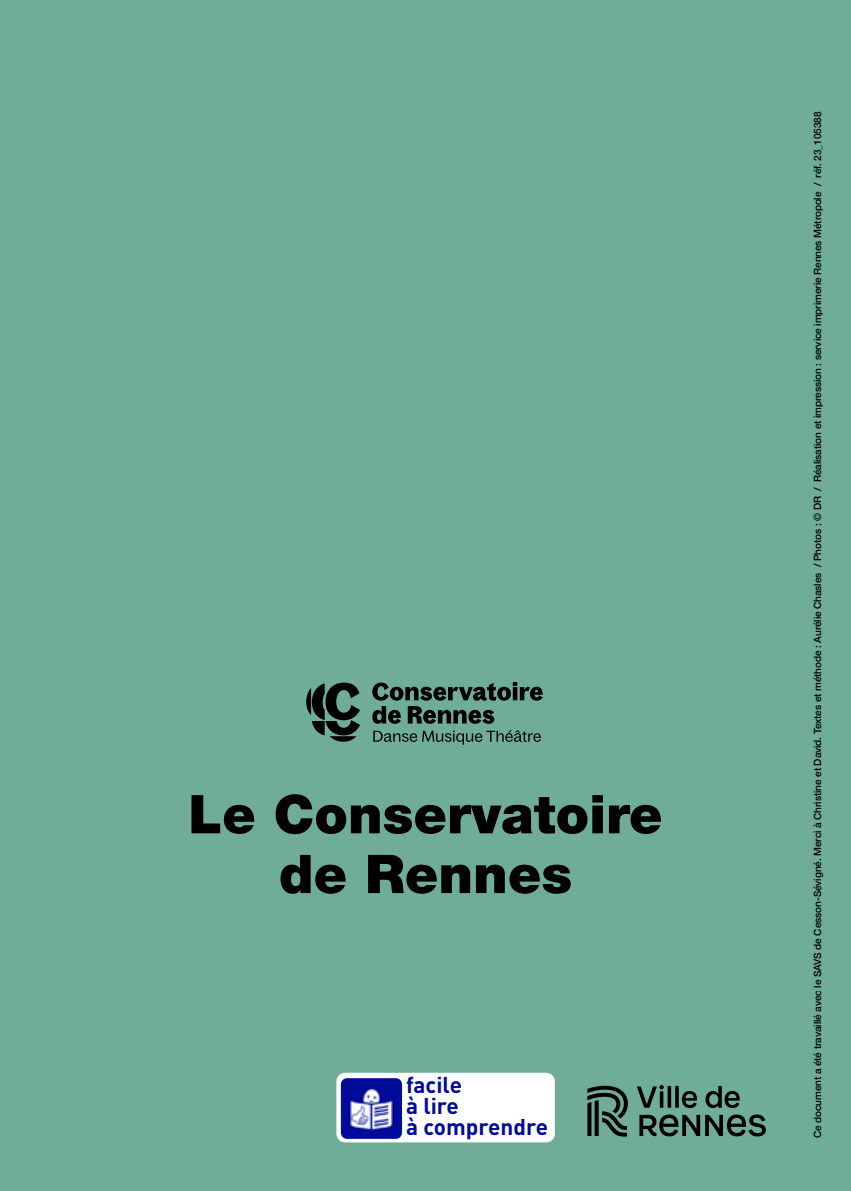
<style>
.page{position:relative;width:851px;height:1191px;background:#fff}
.page>*{position:absolute;margin:0;border:0;box-sizing:border-box;transform-origin:0 0}
.t1{font:900 53.4px/59.8px "Helvetica Neue";color:#000;text-align:center}
.t2{font:700 22.6px/21px "DIN Pro";color:#000b9a}
.t3{font:500 10px "Helvetica Neue";letter-spacing:-.01em;color:#000}
</style>
<div class="page">
<div style="left:0;top:0;width:850px;height:1191px;background:#70ad98"></div>
<div style="left:336px;top:1072px;width:218px;height:70px;background:#fff;border-radius:9px"></div>
<img style="left:341px;top:1078px;width:61px;height:60px">
<svg style="left:636px;top:1085px;width:103px;height:23px"></svg>
<svg style="left:639px;top:1114px;width:126px;height:22px"></svg>
<svg style="left:587px;top:1085px;width:40px;height:52px"></svg>
<svg style="left:306px;top:682px;width:54px;height:59px"></svg>
<svg style="left:373px;top:730px;width:168px;height:14px"></svg>
<svg style="left:372px;top:682px;width:170px;height:18px"></svg>
<svg style="left:372px;top:706px;width:29px;height:18px"></svg>
<svg style="left:407px;top:706px;width:87px;height:18px"></svg>
<h1 class="t1" style="left:188px;top:784px;width:475px">Le Conservatoire de Rennes</h1>
<h2 class="t2" style="left:406px;top:1071px;width:143px">facile<br>à lire<br>à comprendre</h2>
<p class="t3" style="left:809px;top:1138px;width:1028px;rotate:-90deg">Ce document a été travaillé avec le SAVS de Cesson-Sévigné. Merci à Christine et David. Textes et méthode : Aurélie Chasles / Photos : © DR / Réalisation et impression : service imprimerie Rennes Métropole / réf. 23_105388</p>
</div>
